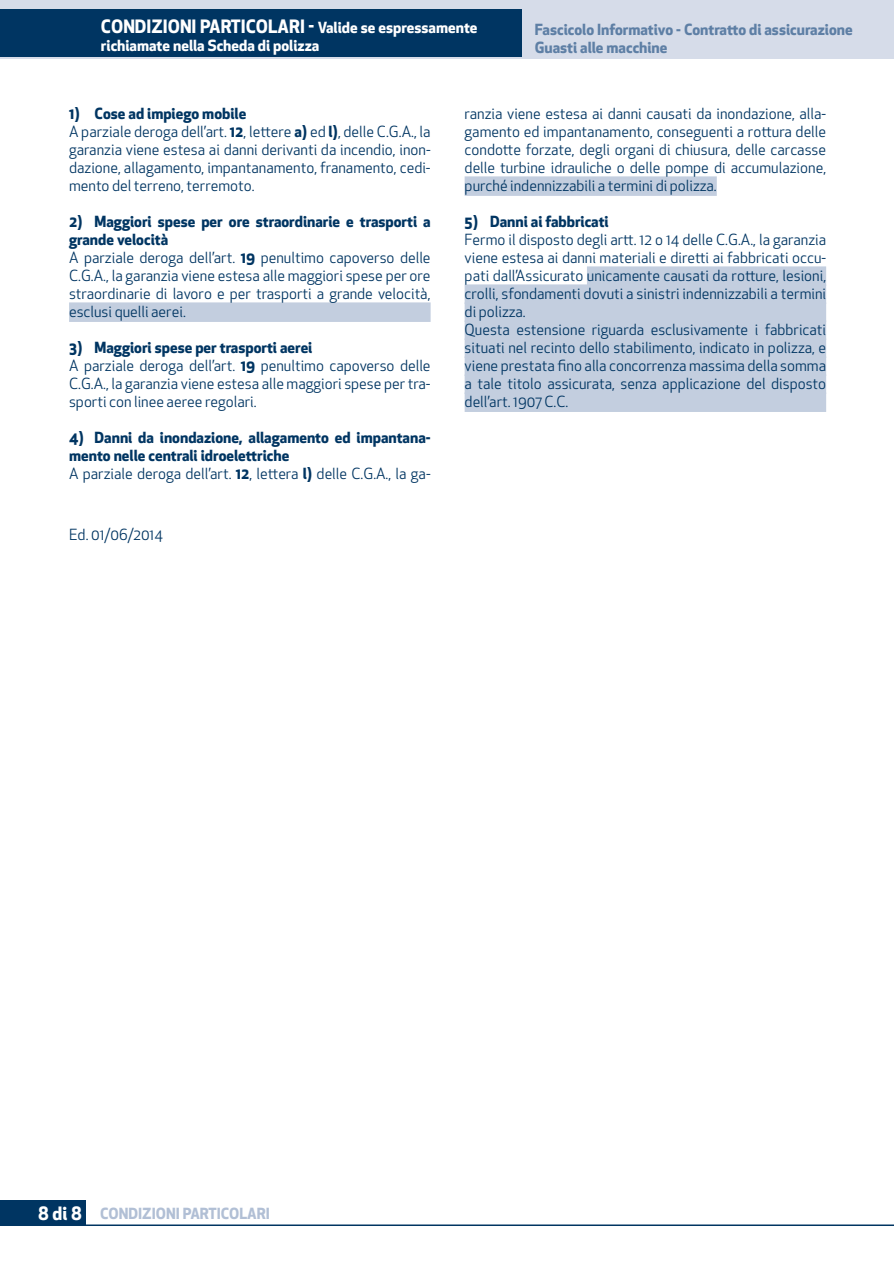
<style>
.page{position:relative;width:894px;height:1264px;background:#fff}
.page>*{position:absolute;margin:0;border:0;box-sizing:border-box;transform-origin:0 0}
.t1{font:700 18px "Apex New";color:#fff}
.t2{font:15px/18px "Apex New";color:#003562}
.t3{font:700 15px/18px "Apex New";color:#003562}
.t4{font:700 15px/18px "Apex New";color:#5e7fa5}
.t5{font:700 15px "Apex New";color:#fff}
.t6{font:700 15px "Apex New";color:#b1bfd5}
.s1{font-size:15px}
.s2{font-weight:700}
.s3{font-weight:400}
</style>
<div class="page">
<div style="left:0;top:1200px;width:86px;height:26px;background:#003562"></div>
<hr style="left:0;top:1224px;width:894px;height:2px;background:#003562">
<div style="left:0;top:0;width:894px;height:59px;background:#d6dce9"></div>
<div style="left:69px;top:302px;width:361px;height:20px;background:#c3cedf"></div>
<div style="left:464px;top:176px;width:253px;height:20px;background:#c3cedf"></div>
<div style="left:587px;top:266px;width:239px;height:20px;background:#c3cedf"></div>
<div style="left:464px;top:284px;width:362px;height:20px;background:#c3cedf"></div>
<div style="left:464px;top:302px;width:362px;height:20px;background:#c3cedf"></div>
<div style="left:464px;top:320px;width:362px;height:20px;background:#c3cedf"></div>
<div style="left:464px;top:338px;width:362px;height:20px;background:#c3cedf"></div>
<div style="left:464px;top:356px;width:362px;height:20px;background:#c3cedf"></div>
<div style="left:464px;top:374px;width:362px;height:20px;background:#c3cedf"></div>
<div style="left:464px;top:392px;width:362px;height:20px;background:#c3cedf"></div>
<div style="left:0;top:9px;width:522px;height:48px;background:#003562"></div>
<p class="t1" style="left:101px;top:13px;width:378px">CONDIZIONI PARTICOLARI - <span class="s1">Valide se espressamente</span></p>
<p class="t5" style="left:101px;top:34px;width:220px">richiamate nella Scheda di polizza</p>
<p class="t4" style="left:535px;top:19px;width:319px">Fascicolo Informativo - Contratto di assicurazione<br>Guasti alle macchine</p>
<p class="t2" style="left:69px;top:104px;width:363px"><span class="s2">1) Cose ad impiego mobile<br></span>A parziale deroga dell’art. <span class="s2">12</span>, lettere <span class="s2">a)</span> ed <span class="s2">l)</span>, delle C.G.A., la garanzia viene estesa ai danni derivanti da incendio, inon&shy;dazione, allagamento, impantanamento, franamento, cedi&shy;mento del terreno, terremoto.</p>
<p class="t2" style="left:69px;top:212px;width:363px"><span class="s2">2) Maggiori spese per ore straordinarie e trasporti a grande velocità<br></span>A parziale deroga dell’art. <span class="s2">19</span> penultimo capoverso delle C.G.A., la garanzia viene estesa alle maggiori spese per ore straordinarie di lavoro e per trasporti a grande velocità, esclusi quelli aerei.</p>
<p class="t2" style="left:69px;top:338px;width:363px"><span class="s2">3) Maggiori spese per trasporti aerei<br></span>A parziale deroga dell’art. <span class="s2">19</span> penultimo capoverso delle C.G.A., la garanzia viene estesa alle maggiori spese per tra&shy;sporti con linee aeree regolari.</p>
<p class="t3" style="left:69px;top:427px;width:363px">4) Danni da inondazione, allagamento ed impantana&shy;mento nelle centrali idroelettriche<br><span class="s3">A parziale deroga dell’art.</span> 12<span class="s3">, lettera</span> l) <span class="s3">delle C.G.A., la ga-</span></p>
<p class="t2" style="left:69px;top:525px;width:96px">Ed. 01/06/2014</p>
<p class="t2" style="left:464px;top:104px;width:363px;text-align:justify">ranzia viene estesa ai danni causati da inondazione, alla&shy;gamento ed impantanamento, conseguenti a rottura delle condotte forzate, degli organi di chiusura, delle carcasse delle turbine idrauliche o delle pompe di accumulazione, purché indennizzabili a termini di polizza.</p>
<p class="t3" style="left:464px;top:211px;width:146px">5) Danni ai fabbricati</p>
<p class="t2" style="left:464px;top:230px;width:363px">Fermo il disposto degli artt. 12 o 14 delle C.G.A., la garanzia viene estesa ai danni materiali e diretti ai fabbricati occu&shy;pati dall’Assicurato unicamente causati da rotture, lesioni, crolli, sfondamenti dovuti a sinistri indennizzabili a termini di polizza.<br>Questa estensione riguarda esclusivamente i fabbricati situati nel recinto dello stabilimento, indicato in polizza, e viene prestata fino alla concorrenza massima della somma a tale titolo assicurata, senza applicazione del disposto dell’art. 1907 C.C.</p>
<p class="t1" style="left:38px;top:1200px;width:45px">8 di 8</p>
<p class="t6" style="left:100px;top:1202px;width:171px">CONDIZIONI PARTICOLARI</p>
</div>
